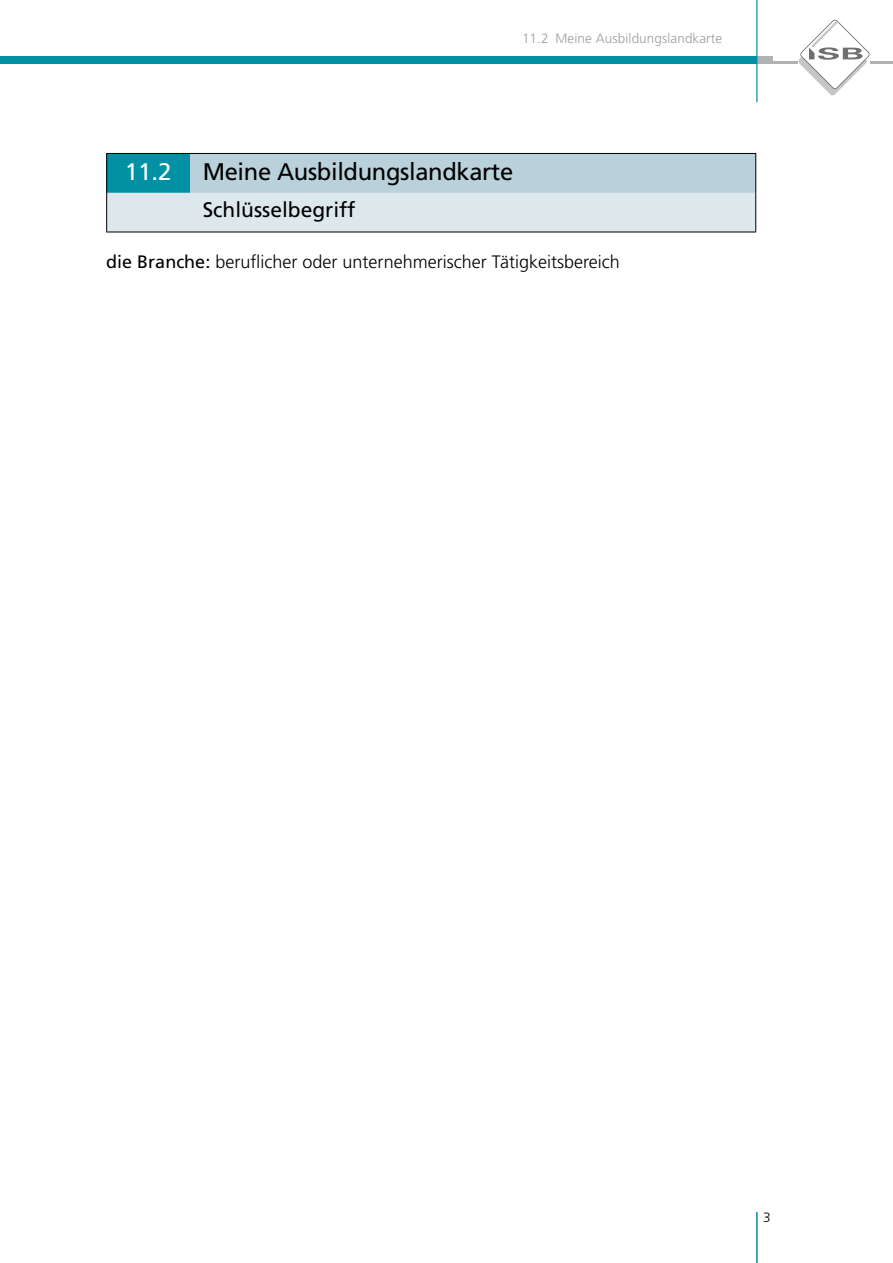
<style>
.page{position:relative;width:893px;height:1263px;background:#fff}
.page>*{position:absolute;margin:0;border:0;box-sizing:border-box;transform-origin:0 0}
.t1{font:24px "Frutiger LT Std";letter-spacing:-.015em;color:#000}
.t2{font:24px "Frutiger LT Std";color:#fff}
.t3{font:21px "Frutiger LT Std";color:#000}
.t4{font:300 18px "Frutiger LT Std";color:#000}
.t5{font:300 13.5px "Frutiger LT Std";letter-spacing:.005em;color:#9c9d9d}
.t6{font:300 13.5px "Frutiger LT Std";color:#000}
.s1{font-weight:400}
</style>
<div class="page">
<div style="left:755px;top:56px;width:17px;height:8px;background:#b1b2b3"></div>
<hr style="left:757px;top:62px;width:136px;height:2px;background:#b1b2b3">
<div style="left:0;top:56px;width:757px;height:8px;background:#0091a4"></div>
<hr style="left:756px;top:0;width:1px;height:102px;background:#0091a4">
<svg style="left:798px;top:20px;width:72px;height:75px"></svg>
<hr style="left:756px;top:1212px;width:2px;height:51px;background:#0091a4">
<div style="left:107px;top:153px;width:83px;height:40px;background:#0091a4"></div>
<div style="left:190px;top:153px;width:566px;height:40px;background:#b8d1da"></div>
<div style="left:107px;top:193px;width:648px;height:39px;background:#dde8ed"></div>
<hr style="left:106px;top:153px;width:84px;height:1px;background:#000">
<hr style="left:106px;top:154px;width:1px;height:39px;background:#000">
<hr style="left:190px;top:153px;width:566px;height:1px;background:#000">
<hr style="left:755px;top:154px;width:1px;height:39px;background:#000">
<hr style="left:106px;top:193px;width:1px;height:39px;background:#000">
<hr style="left:755px;top:193px;width:1px;height:39px;background:#000">
<hr style="left:190px;top:232px;width:566px;height:1px;background:#000">
<hr style="left:106px;top:232px;width:84px;height:1px;background:#000">
<p class="t5" style="left:522px;top:31px;width:202px">11.2 Meine Ausbildungslandkarte</p>
<p class="t2" style="left:125px;top:158px;width:48px">11.2</p>
<p class="t1" style="left:203px;top:158px;width:312px">Meine Ausbildungslandkarte</p>
<p class="t3" style="left:203px;top:197px;width:154px">Schlüsselbegriff</p>
<p class="t4" style="left:106px;top:252px;width:515px"><span class="s1">die Branche:</span> beruflicher oder unternehmerischer Tätigkeitsbereich</p>
<p class="t6" style="left:763px;top:1210px;width:9px">3</p>
</div>
